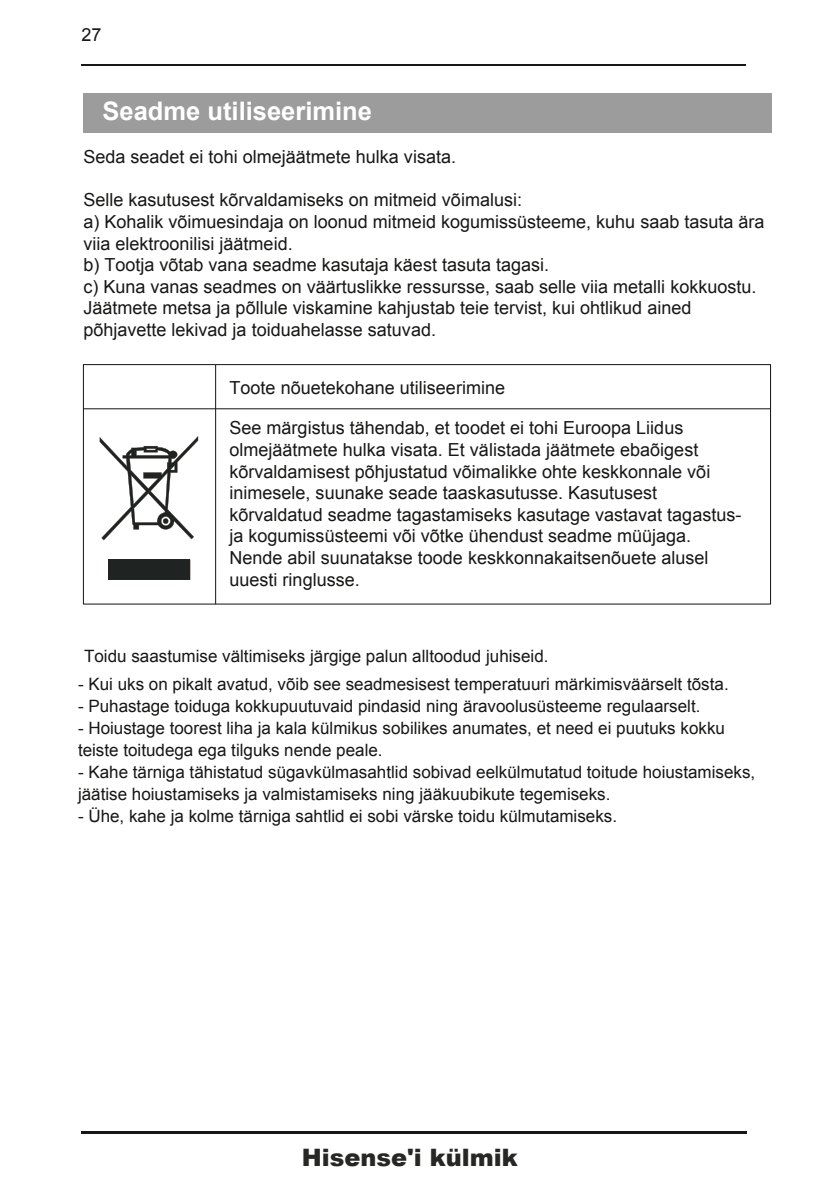
<style>
.page{position:relative;width:840px;height:1191px;background:#fff}
.page>*{position:absolute;margin:0;border:0;box-sizing:border-box;transform-origin:0 0}
.t1{font:700 25.4px "Arial";color:#fff}
.t2{font:900 24px "Arial";color:#272725}
.t3{font:18px/21.6px "Arial";color:#181716}
.t4{font:17px/22px "Arial";color:#181716}
</style>
<div class="page">
<div style="left:84px;top:93px;width:687px;height:40px;background:#9c9c9d"></div>
<hr style="left:81px;top:65px;width:664px;height:1px;background:#181716">
<hr style="left:81px;top:1131px;width:665px;height:3px;background:#181716">
<div style="left:83px;top:364px;width:687px;height:240px;border:1px solid #181716"></div>
<hr style="left:83px;top:408px;width:687px;height:1px;background:#181716">
<hr style="left:215px;top:365px;width:1px;height:239px;background:#181716">
<div style="left:109px;top:559px;width:81px;height:21px;background:#1f2322"></div>
<svg style="left:100px;top:436px;width:98px;height:104px"></svg>
<p class="t3" style="left:81px;top:24px;width:22px">27</p>
<h1 class="t1" style="left:102px;top:94px;width:271px">Seadme utiliseerimine</h1>
<p class="t3" style="left:83px;top:146px;width:374px">Seda seadet ei tohi olmejäätmete hulka visata.</p>
<p class="t3" style="left:83px;top:189px;width:682px">Selle kasutusest kõrvaldamiseks on mitmeid võimalusi:<br>a) Kohalik võimuesindaja on loonud mitmeid kogumissüsteeme, kuhu saab tasuta ära viia elektroonilisi jäätmeid.<br>b) Tootja võtab vana seadme kasutaja käest tasuta tagasi.<br>c) Kuna vanas seadmes on väärtuslikke ressursse, saab selle viia metalli kokkuostu.<br>Jäätmete metsa ja põllule viskamine kahjustab teie tervist, kui ohtlikud ained põhjavette lekivad ja toiduahelasse satuvad.</p>
<p class="t3" style="left:229px;top:377px;width:277px">Toote nõuetekohane utiliseerimine</p>
<p class="t3" style="left:229px;top:417px;width:513px">See märgistus tähendab, et toodet ei tohi Euroopa Liidus olmejäätmete hulka visata. Et välistada jäätmete ebaõigest kõrvaldamisest põhjustatud võimalikke ohte keskkonnale või inimesele, suunake seade taaskasutusse. Kasutusest kõrvaldatud seadme tagastamiseks kasutage vastavat tagastus&shy;ja kogumissüsteemi või võtke ühendust seadme müüjaga.<br>Nende abil suunatakse toode keskkonnakaitsenõuete alusel uuesti ringlusse.</p>
<p class="t4" style="left:84px;top:645px;width:465px">Toidu saastumise vältimiseks järgige palun alltoodud juhiseid.</p>
<p class="t4" style="left:78px;top:673px;width:652px">- Kui uks on pikalt avatud, võib see seadmesisest temperatuuri märkimisväärselt tõsta.</p>
<p class="t4" style="left:78px;top:695px;width:623px">- Puhastage toiduga kokkupuutuvaid pindasid ning äravoolusüsteeme regulaarselt.</p>
<p class="t4" style="left:78px;top:717px;width:648px">- Hoiustage toorest liha ja kala külmikus sobilikes anumates, et need ei puutuks kokku teiste toitudega ega tilguks nende peale.</p>
<p class="t4" style="left:78px;top:761px;width:678px">- Kahe tärniga tähistatud sügavkülmasahtlid sobivad eelkülmutatud toitude hoiustamiseks, jäätise hoiustamiseks ja valmistamiseks ning jääkuubikute tegemiseks.</p>
<p class="t4" style="left:78px;top:805px;width:540px">- Ühe, kahe ja kolme tärniga sahtlid ei sobi värske toidu külmutamiseks.</p>
<h2 class="t2" style="left:301px;top:1140px;width:218px">Hisense'i külmik</h2>
</div>
